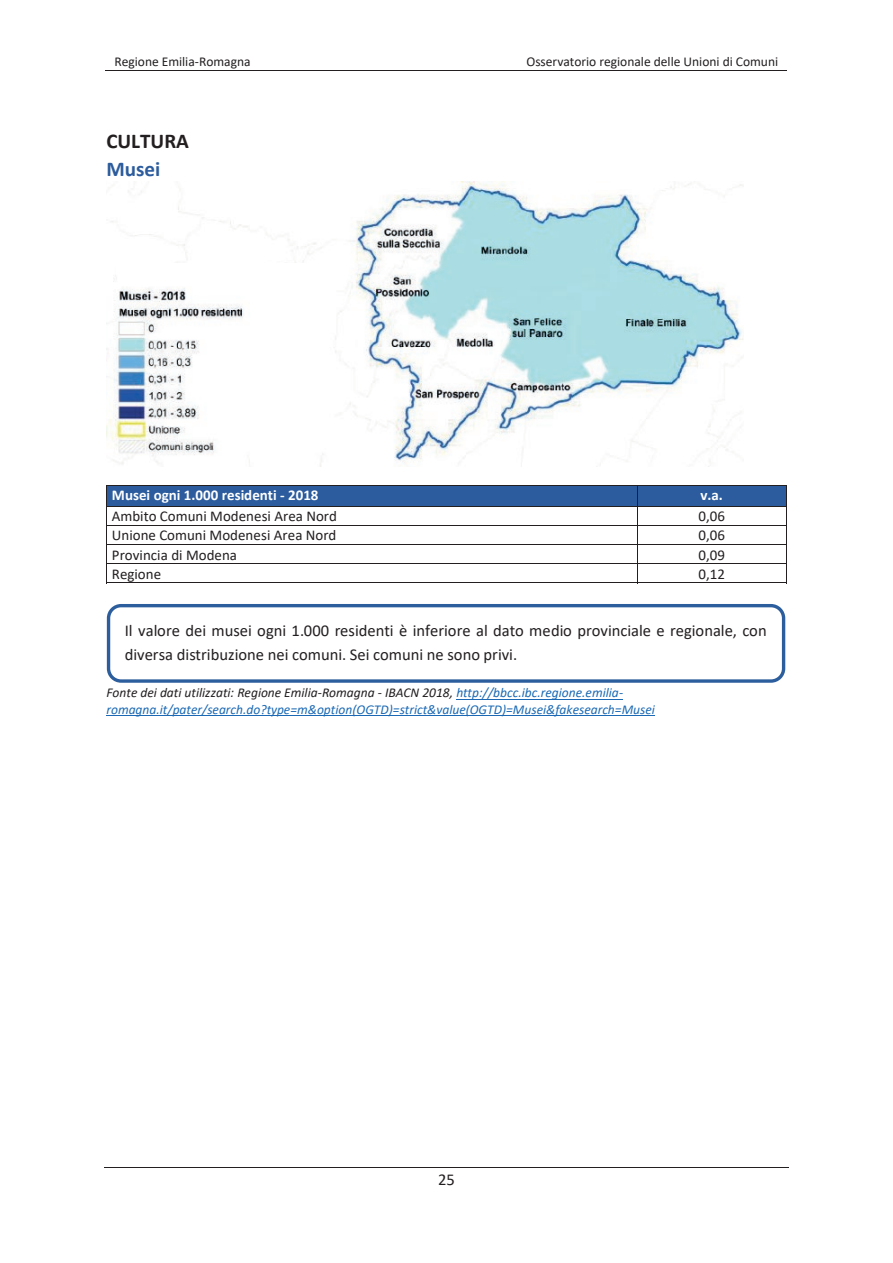
<style>
.page{position:relative;width:893px;height:1263px;background:#fff}
.page>*{position:absolute;margin:0;border:0;box-sizing:border-box;transform-origin:0 0}
.t1{font:700 21px/28.8px "Calibri";color:#231f20}
.t2{font:16.5px/24px "Calibri";color:#231f20}
.t3{font:15px "Calibri";color:#231f20}
.t4{font:700 15px "Calibri";color:#fff}
.t5{font:italic 13.5px/16.4px "Calibri";color:#1b69b4}
.t6{font:13.5px "Calibri";color:#231f20}
.s1{color:#2c5c9d}
.s2{color:#231f20}
</style>
<div class="page">
<hr style="left:105px;top:70px;width:342px;height:1px;background:#231f20">
<hr style="left:446px;top:70px;width:341px;height:1px;background:#231f20">
<hr style="left:104px;top:1167px;width:685px;height:1px;background:#231f20">
<div style="left:107px;top:486px;width:530px;height:20px;background:#2c5c9d"></div>
<div style="left:638px;top:486px;width:148px;height:20px;background:#2c5c9d"></div>
<hr style="left:106px;top:485px;width:680px;height:1px;background:#231f20">
<hr style="left:106px;top:506px;width:680px;height:1px;background:#231f20">
<hr style="left:106px;top:525px;width:680px;height:1px;background:#231f20">
<hr style="left:106px;top:544px;width:680px;height:1px;background:#231f20">
<hr style="left:106px;top:563px;width:680px;height:1px;background:#231f20">
<svg style="left:106px;top:486px;width:1px;height:97px"></svg>
<hr style="left:106px;top:583px;width:531px;height:1px;background:#231f20">
<svg style="left:637px;top:486px;width:1px;height:97px"></svg>
<hr style="left:638px;top:583px;width:148px;height:1px;background:#231f20">
<svg style="left:786px;top:485px;width:1px;height:99px"></svg>
<hr style="left:456px;top:699px;width:167px;height:1px;background:#1b69b4">
<hr style="left:106px;top:715px;width:549px;height:1px;background:#1b69b4">
<img style="left:106px;top:182px;width:638px;height:284px">
<div style="left:107px;top:604px;width:678px;height:79px;border:3px solid #2c5e9d;border-radius:13px"></div>
<div style="left:118px;top:264px;width:227px;height:21px;background:#fff"></div>
<p class="t6" style="left:114px;top:52px;width:138px">Regione Emilia-Romagna</p>
<p class="t6" style="left:526px;top:52px;width:253px">Osservatorio regionale delle Unioni di Comuni</p>
<p class="t1" style="left:106px;top:126px;width:84px">CULTURA<br><span class="s1">Musei</span></p>
<p class="t4" style="left:112px;top:484px;width:208px">Musei ogni 1.000 residenti - 2018</p>
<p class="t4" style="left:700px;top:484px;width:24px">v.a.</p>
<p class="t3" style="left:112px;top:506px;width:227px">Ambito Comuni Modenesi Area Nord</p>
<p class="t3" style="left:698px;top:506px;width:28px">0,06</p>
<p class="t3" style="left:112px;top:525px;width:226px">Unione Comuni Modenesi Area Nord</p>
<p class="t3" style="left:698px;top:525px;width:28px">0,06</p>
<p class="t3" style="left:112px;top:544px;width:127px">Provincia di Modena</p>
<p class="t3" style="left:698px;top:544px;width:28px">0,09</p>
<p class="t3" style="left:112px;top:563px;width:51px">Regione</p>
<p class="t3" style="left:698px;top:563px;width:28px">0,12</p>
<p class="t2" style="left:125px;top:618px;width:643px">Il valore dei musei ogni 1.000 residenti è inferiore al dato medio provinciale e regionale, con diversa distribuzione nei comuni. Sei comuni ne sono privi.</p>
<p class="t5" style="left:106px;top:684px;width:550px"><span class="s2">Fonte dei dati utilizzati: Regione Emilia-Romagna - IBACN 2018,</span> http://bbcc.ibc.regione.emilia&shy;romagna.it/pater/search.do?type=m&amp;option(OGTD)=strict&amp;value(OGTD)=Musei&amp;fakesearch=Musei</p>
<p class="t2" style="left:438px;top:1167px;width:18px">25</p>
</div>
